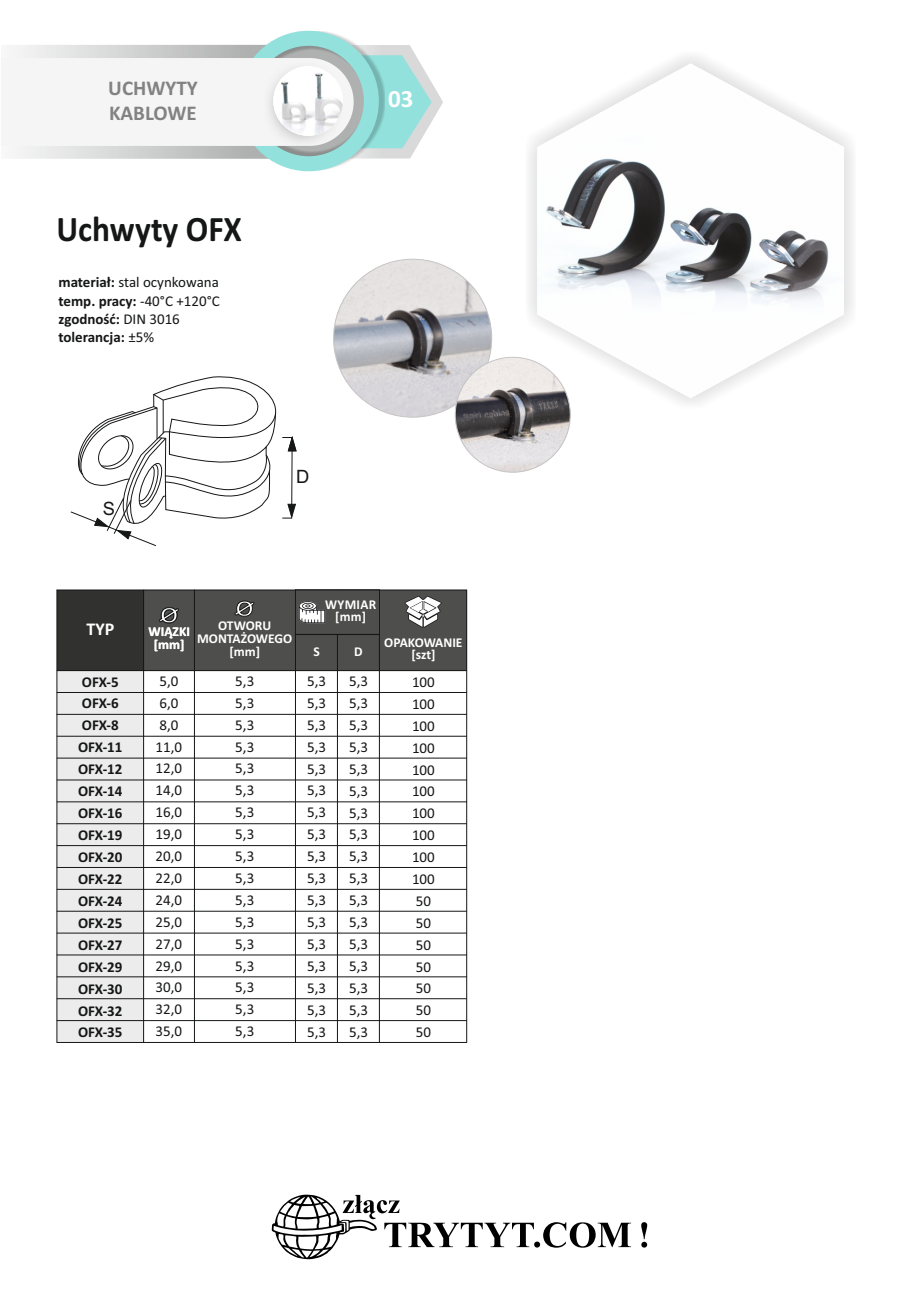
<style>
.page{position:relative;width:919px;height:1289px;background:#fff}
.page>*{position:absolute;margin:0;border:0;box-sizing:border-box;transform-origin:0 0}
.t1{font:700 36px "Calibri";color:#151616;scale:.93 1}
.t2{font:700 24.9px "Calibri";color:#fff}
.t3{font:700 21px/24.9px "Calibri";color:#818281}
.t4{font:18.3px "Arial";color:#151616}
.t5{font:700 18px "Calibri";color:#fff}
.t6{font:15px/21.9px "Calibri";color:#151616;text-align:justify}
.t7{font:700 15px/21.9px "Calibri";color:#151616}
.t8{font:700 13.5px/13.2px "Calibri";color:#fff;text-align:center}
.t9{font:700 13.5px/11.9px "Calibri";letter-spacing:.025em;color:#fff;text-align:center}
.s1{font-weight:400}
</style>
<div class="page">
<div style="left:525px;top:51px;width:331px;height:359px;background:#afb0b0;opacity:.49"></div>
<svg style="left:641px;top:1222px;width:6px;height:25px"></svg>
<svg style="left:272px;top:1194px;width:359px;height:65px"></svg>
<svg style="left:15px;top:31px;width:428px;height:140px"></svg>
<img style="left:259px;top:57px;width:88px;height:96px">
<img style="left:273px;top:66px;width:70px;height:70px;border-radius:50%">
<div style="left:57px;top:590px;width:87px;height:80px;background:#313130"></div>
<div style="left:144px;top:590px;width:50px;height:80px;background:#4e4e4d"></div>
<div style="left:194px;top:590px;width:101px;height:80px;background:#4e4e4d"></div>
<div style="left:295px;top:590px;width:42px;height:80px;background:#4e4e4d"></div>
<div style="left:337px;top:590px;width:42px;height:80px;background:#4e4e4d"></div>
<div style="left:379px;top:590px;width:87px;height:80px;background:#4e4e4d"></div>
<div style="left:57px;top:670px;width:87px;height:22px;background:#ececec"></div>
<div style="left:57px;top:692px;width:87px;height:22px;background:#ececec"></div>
<div style="left:57px;top:714px;width:87px;height:22px;background:#ececec"></div>
<div style="left:57px;top:736px;width:87px;height:22px;background:#ececec"></div>
<div style="left:57px;top:758px;width:87px;height:22px;background:#ececec"></div>
<div style="left:57px;top:780px;width:87px;height:21px;background:#ececec"></div>
<div style="left:57px;top:801px;width:87px;height:22px;background:#ececec"></div>
<div style="left:57px;top:823px;width:87px;height:22px;background:#ececec"></div>
<div style="left:57px;top:845px;width:87px;height:22px;background:#ececec"></div>
<div style="left:57px;top:867px;width:87px;height:22px;background:#ececec"></div>
<div style="left:57px;top:889px;width:87px;height:22px;background:#ececec"></div>
<div style="left:57px;top:911px;width:87px;height:22px;background:#ececec"></div>
<div style="left:57px;top:933px;width:87px;height:21px;background:#ececec"></div>
<div style="left:57px;top:954px;width:87px;height:22px;background:#ececec"></div>
<div style="left:57px;top:976px;width:87px;height:22px;background:#ececec"></div>
<div style="left:57px;top:998px;width:87px;height:22px;background:#ececec"></div>
<div style="left:57px;top:1020px;width:87px;height:22px;background:#ececec"></div>
<hr style="left:57px;top:714px;width:1px;height:328px;background:#151616">
<hr style="left:57px;top:589px;width:1px;height:125px;background:#151616">
<hr style="left:143px;top:714px;width:1px;height:328px;background:#151616">
<hr style="left:143px;top:589px;width:1px;height:125px;background:#151616">
<hr style="left:194px;top:714px;width:1px;height:328px;background:#151616">
<hr style="left:194px;top:589px;width:1px;height:125px;background:#151616">
<hr style="left:295px;top:589px;width:1px;height:453px;background:#151616">
<hr style="left:337px;top:589px;width:1px;height:453px;background:#151616">
<hr style="left:379px;top:589px;width:1px;height:453px;background:#151616">
<hr style="left:466px;top:589px;width:1px;height:453px;background:#151616">
<hr style="left:57px;top:1042px;width:410px;height:1px;background:#151616">
<hr style="left:57px;top:1020px;width:410px;height:1px;background:#151616">
<hr style="left:57px;top:998px;width:410px;height:1px;background:#151616">
<hr style="left:57px;top:976px;width:410px;height:1px;background:#151616">
<hr style="left:57px;top:954px;width:410px;height:1px;background:#151616">
<hr style="left:57px;top:932px;width:410px;height:1px;background:#151616">
<hr style="left:57px;top:911px;width:410px;height:1px;background:#151616">
<hr style="left:57px;top:889px;width:410px;height:1px;background:#151616">
<hr style="left:57px;top:867px;width:410px;height:1px;background:#151616">
<hr style="left:57px;top:845px;width:410px;height:1px;background:#151616">
<hr style="left:57px;top:823px;width:410px;height:1px;background:#151616">
<hr style="left:57px;top:801px;width:410px;height:1px;background:#151616">
<hr style="left:57px;top:779px;width:410px;height:1px;background:#151616">
<hr style="left:57px;top:757px;width:410px;height:1px;background:#151616">
<hr style="left:57px;top:736px;width:410px;height:1px;background:#151616">
<hr style="left:57px;top:714px;width:138px;height:1px;background:#151616">
<hr style="left:194px;top:714px;width:273px;height:1px;background:#151616">
<hr style="left:57px;top:692px;width:138px;height:1px;background:#151616">
<hr style="left:194px;top:692px;width:273px;height:1px;background:#151616">
<hr style="left:57px;top:670px;width:138px;height:1px;background:#151616">
<hr style="left:194px;top:670px;width:273px;height:1px;background:#151616">
<hr style="left:57px;top:589px;width:138px;height:1px;background:#151616">
<hr style="left:194px;top:589px;width:273px;height:1px;background:#151616">
<svg style="left:405px;top:596px;width:36px;height:31px"></svg>
<img style="left:537px;top:68px;width:306px;height:330px">
<svg style="left:333px;top:256px;width:239px;height:217px"></svg>
<svg style="left:295px;top:589px;width:84px;height:45px"></svg>
<svg style="left:159px;top:607px;width:19px;height:16px"></svg>
<svg style="left:235px;top:601px;width:19px;height:15px"></svg>
<svg style="left:70px;top:376px;width:227px;height:170px"></svg>
<h3 class="t3" style="left:108px;top:77px;width:91px">UCHWYTY<br>KABLOWE</h3>
<h1 class="t1" style="left:56px;top:214px;width:201px">Uchwyty OFX</h1>
<p class="t7" style="left:58px;top:274px;width:163px;line-height:18.3px">materiał: <span class="s1">stal ocynkowana </span>temp. pracy: <span class="s1">-40°C +120°C </span>zgodność: <span class="s1">DIN 3016 </span>tolerancja: <span class="s1">±5%</span></p>
<h2 class="t2" style="left:388px;top:89px;width:27px">03</h2>
<p class="t4" style="left:103px;top:502px;width:14px">S</p>
<p class="t5" style="left:86px;top:622px;width:29px">TYP</p>
<p class="t4" style="left:296px;top:469px;width:15px">D</p>
<p class="t8" style="left:148px;top:626px;width:43px">WIĄZKI [mm]</p>
<p class="t8" style="left:197px;top:619px;width:97px">OTWORU<br>MONTAŻOWEGO [mm]</p>
<p class="t9" style="left:325px;top:600px;width:53px">WYMIAR [mm]</p>
<p class="t8" style="left:313px;top:646px;width:8px">S</p>
<p class="t8" style="left:354px;top:646px;width:10px">D</p>
<p class="t8" style="left:384px;top:638px;width:80px;line-height:11.7px">OPAKOWANIE [szt]</p>
<p class="t7" style="left:78px;top:671px;width:46px">OFX-5<br>OFX-6<br>OFX-8<br>OFX-11<br>OFX-12<br>OFX-14<br>OFX-16<br>OFX-19<br>OFX-20<br>OFX-22<br>OFX-24<br>OFX-25<br>OFX-27<br>OFX-29<br>OFX-30<br>OFX-32<br>OFX-35</p>
<p class="t6" style="left:156px;top:671px;width:28px;text-align:left">5,0<br>6,0<br>8,0<br>11,0<br>12,0<br>14,0<br>16,0<br>19,0<br>20,0<br>22,0<br>24,0<br>25,0<br>27,0<br>29,0<br>30,0<br>32,0<br>35,0</p>
<p class="t6" style="left:235px;top:671px;width:20px">5,3<br>5,3<br>5,3<br>5,3<br>5,3<br>5,3<br>5,3<br>5,3<br>5,3<br>5,3<br>5,3<br>5,3<br>5,3<br>5,3<br>5,3<br>5,3<br>5,3</p>
<p class="t6" style="left:307px;top:671px;width:20px">5,3<br>5,3<br>5,3<br>5,3<br>5,3<br>5,3<br>5,3<br>5,3<br>5,3<br>5,3<br>5,3<br>5,3<br>5,3<br>5,3<br>5,3<br>5,3<br>5,3</p>
<p class="t6" style="left:349px;top:671px;width:20px">5,3<br>5,3<br>5,3<br>5,3<br>5,3<br>5,3<br>5,3<br>5,3<br>5,3<br>5,3<br>5,3<br>5,3<br>5,3<br>5,3<br>5,3<br>5,3<br>5,3</p>
<p class="t6" style="left:412px;top:672px;width:24px;text-align:left">100<br>100<br>100<br>100<br>100<br>100<br>100<br>100<br>100<br>100<br>50<br>50<br>50<br>50<br>50<br>50<br>50</p>
</div>
